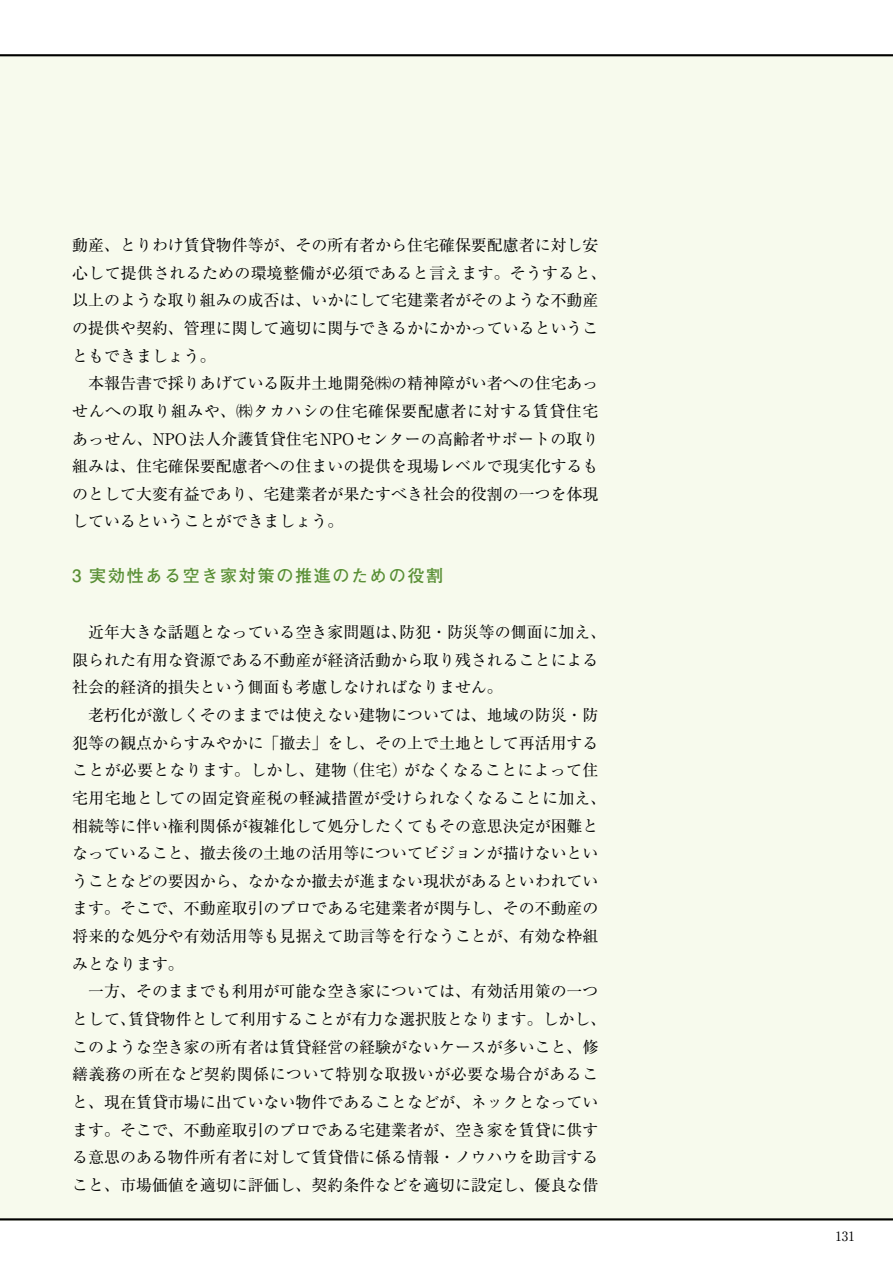
<style>
.page{position:relative;width:893px;height:1263px;background:#fff}
.page>*{position:absolute;margin:0;border:0;box-sizing:border-box;transform-origin:0 0}
.t1{font:700 16.95px "Futo Go B101 Pro";letter-spacing:.1em;color:#598f35}
.t2{font:15.9px/27.6px "Ryumin Pro";color:#000}
.t3{font:12.75px "Ryumin Pro";color:#000}
</style>
<div class="page">
<div style="left:0;top:54px;width:893px;height:1166px;background:#f7faed"></div>
<hr style="left:0;top:54px;width:893px;height:2px;background:#000">
<hr style="left:0;top:1218px;width:893px;height:2px;background:#000">
<p class="t2" style="left:72px;top:230px;width:536px">動産、とりわけ賃貸物件等が、その所有者から住宅確保要配慮者に対し安心して提供されるための環境整備が必須であると言えます。そうすると、以上のような取り組みの成否は、いかにして宅建業者がそのような不動産の提供や契約、管理に関して適切に関与できるかにかかっているということもできましょう。<br>　本報告書で採りあげている阪井土地開発㈱の精神障がい者への住宅あっせんへの取り組みや、㈱タカハシの住宅確保要配慮者に対する賃貸住宅あっせん、NPO法人介護賃貸住宅NPOセンターの高齢者サポートの取り組みは、住宅確保要配慮者への住まいの提供を現場レベルで現実化するものとして大変有益であり、宅建業者が果たすべき社会的役割の一つを体現しているということができましょう。</p>
<p class="t1" style="left:72px;top:562px;width:372px">3 実効性ある空き家対策の推進のための役割</p>
<p class="t2" style="left:72px;top:617px;width:536px">　近年大きな話題となっている空き家問題は、防犯・防災等の側面に加え、限られた有用な資源である不動産が経済活動から取り残されることによる社会的経済的損失という側面も考慮しなければなりません。<br>　老朽化が激しくそのままでは使えない建物については、地域の防災・防犯等の観点からすみやかに「撤去」をし、その上で土地として再活用することが必要となります。しかし、建物（住宅）がなくなることによって住宅用宅地としての固定資産税の軽減措置が受けられなくなることに加え、相続等に伴い権利関係が複雑化して処分したくてもその意思決定が困難となっていること、撤去後の土地の活用等についてビジョンが描けないということなどの要因から、なかなか撤去が進まない現状があるといわれています。そこで、不動産取引のプロである宅建業者が関与し、その不動産の将来的な処分や有効活用等も見据えて助言等を行なうことが、有効な枠組みとなります。<br>　一方、そのままでも利用が可能な空き家については、有効活用策の一つとして、賃貸物件として利用することが有力な選択肢となります。しかし、このような空き家の所有者は賃貸経営の経験がないケースが多いこと、修繕義務の所在など契約関係について特別な取扱いが必要な場合があること、現在賃貸市場に出ていない物件であることなどが、ネックとなっています。そこで、不動産取引のプロである宅建業者が、空き家を賃貸に供する意思のある物件所有者に対して賃貸借に係る情報・ノウハウを助言すること、市場価値を適切に評価し、契約条件などを適切に設定し、優良な借</p>
<p class="t3" style="left:836px;top:1226px;width:21px">131</p>
</div>
